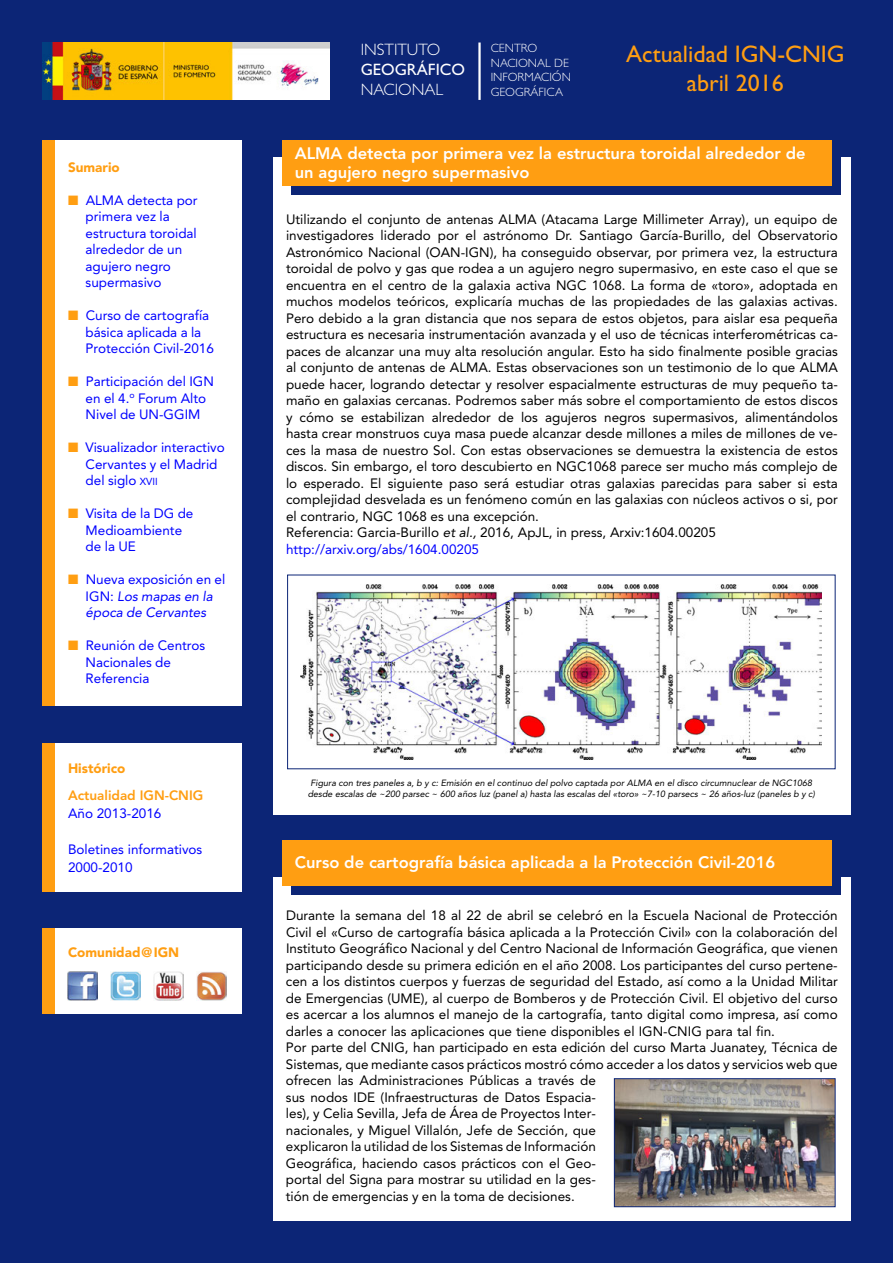
<style>
.page{position:relative;width:893px;height:1263px;background:#0c2576}
.page>*{position:absolute;margin:0;border:0;box-sizing:border-box;transform-origin:0 0}
.t1{font:24px/28.8px "Gill Sans";color:#ff9e12;text-align:center}
.t2{font:800 16.5px/19.5px "Avenir";color:#fff}
.t3{font:300 16.5px/19.8px "Gill Sans";color:#fff}
.t4{font:13.5px/16.5px "Avenir";color:#000}
.t5{font:13.5px/16.5px "Avenir";color:#00f}
.t6{font:italic 13.5px/16.5px "Avenir";color:#00f;text-align:center}
.t7{font:800 13.5px/27px "Avenir";color:#ff9e12}
.t8{font:900 13.5px "Avenir";color:#ff9e12}
.t9{font:300 12px/14.4px "Gill Sans";color:#fff}
.t10{font:italic 9px/10.8px "Avenir";color:#000;text-align:center}
.s1{color:#ff9e12}
.s2{font-size:10.2px}
.s3{font-style:normal}
.s4{font-weight:900}
.s5{font-weight:400}
.s6{font-style:italic}
.s7{color:#00f}
</style>
<div class="page">
<img style="left:43px;top:43px;width:286px;height:57px">
<hr style="left:478px;top:43px;width:3px;height:57px;background:#fff">
<div style="left:43px;top:140px;width:199px;height:566px;background:#fff"></div>
<div style="left:43px;top:140px;width:12px;height:566px;background:#ff9e12"></div>
<div style="left:43px;top:743px;width:199px;height:149px;background:#fff"></div>
<div style="left:43px;top:743px;width:12px;height:149px;background:#ff9e12"></div>
<div style="left:43px;top:928px;width:199px;height:85px;background:#fff"></div>
<div style="left:43px;top:928px;width:12px;height:85px;background:#ff9e12"></div>
<img style="left:68px;top:971px;width:29px;height:30px">
<img style="left:111px;top:971px;width:30px;height:30px">
<img style="left:154px;top:971px;width:29px;height:30px">
<img style="left:196px;top:971px;width:30px;height:30px">
<div style="left:273px;top:157px;width:577px;height:658px;background:#fff"></div>
<div style="left:291px;top:149px;width:550px;height:46px;background:#0c2576"></div>
<div style="left:282px;top:140px;width:550px;height:45px;background:#ff9e12"></div>
<img style="left:301px;top:585px;width:521px;height:174px">
<div style="left:273px;top:877px;width:577px;height:343px;background:#fff"></div>
<div style="left:291px;top:849px;width:550px;height:46px;background:#0c2576"></div>
<div style="left:282px;top:840px;width:550px;height:45px;background:#ff9e12"></div>
<img style="left:616px;top:1080px;width:217px;height:125px">
<div style="left:614px;top:1078px;width:221px;height:129px;border:1px solid #0c2576"></div>
<p class="t8" style="left:68px;top:162px;width:53px">Sumario</p>
<p class="t5" style="left:86px;top:193px;width:114px;text-indent:-18px"><span class="s1">■</span> ALMA detecta por primera vez la estructura toroidal alrededor de un agujero negro supermasivo</p>
<p class="t5" style="left:86px;top:309px;width:130px;text-indent:-18px"><span class="s1">■</span> Curso de cartografía básica aplicada a la<br>Protección Civil-2016</p>
<p class="t5" style="left:86px;top:375px;width:130px;text-indent:-18px"><span class="s1">■</span> Participación del IGN en el 4.<sup>o</sup> Forum Alto<br>Nivel de UN-GGIM</p>
<p class="t5" style="left:86px;top:441px;width:141px;text-indent:-18px"><span class="s1">■</span> Visualizador interactivo<br>Cervantes y el Madrid del siglo <span class="s2">XVII</span></p>
<p class="t5" style="left:86px;top:507px;width:109px;text-indent:-18px"><span class="s1">■</span> Visita de la DG de<br>Medioambiente de la UE</p>
<p class="t6" style="left:68px;top:573px;width:159px"><span class="s1">■</span> <span class="s3">Nueva exposición en el<br>IGN:</span> Los mapas en la época de Cervantes</p>
<p class="t5" style="left:86px;top:639px;width:121px;text-indent:-18px"><span class="s1">■</span> Reunión de Centros<br>Nacionales de<br>Referencia</p>
<p class="t7" style="left:68px;top:756px;width:137px"><span class="s4">Histórico<br></span>Actualidad IGN-CNIG</p>
<p class="t5" style="left:68px;top:806px;width:95px">Año 2013-2016</p>
<p class="t5" style="left:68px;top:841px;width:136px;line-height:18px">Boletines informativos<br>2000-2010</p>
<p class="t8" style="left:68px;top:947px;width:113px">Comunidad@IGN</p>
<p class="t3" style="left:361px;top:40px;width:106px">INSTITUTO<br><span class="s5">GEOGRÁFICO<br></span>NACIONAL</p>
<p class="t1" style="left:626px;top:40px;width:220px">Actualidad IGN-CNIG abril 2016</p>
<p class="t9" style="left:491px;top:41px;width:82px">CENTRO<br>NACIONAL DE<br>INFORMACIÓN<br>GEOGRÁFICA</p>
<p class="t2" style="left:295px;top:145px;width:512px">ALMA detecta por primera vez la estructura toroidal alrededor de un agujero negro supermasivo</p>
<p class="t4" style="left:286px;top:212px;width:553px">Utilizando el conjunto de antenas ALMA (Atacama Large Millimeter Array), un equipo de investigadores liderado por el astrónomo Dr. Santiago García-Burillo, del Observatorio Astronómico Nacional (OAN-IGN), ha conseguido observar, por primera vez, la estructura toroidal de polvo y gas que rodea a un agujero negro supermasivo, en este caso el que se encuentra en el centro de la galaxia activa NGC 1068. La forma de «toro», adoptada en muchos modelos teóricos, explicaría muchas de las propiedades de las galaxias activas.<br>Pero debido a la gran distancia que nos separa de estos objetos, para aislar esa pequeña estructura es necesaria instrumentación avanzada y el uso de técnicas interferométricas ca&shy;paces de alcanzar una muy alta resolución angular. Esto ha sido finalmente posible gracias al conjunto de antenas de ALMA. Estas observaciones son un testimonio de lo que ALMA puede hacer, logrando detectar y resolver espacialmente estructuras de muy pequeño ta&shy;maño en galaxias cercanas. Podremos saber más sobre el comportamiento de estos discos y cómo se estabilizan alrededor de los agujeros negros supermasivos, alimentándolos hasta crear monstruos cuya masa puede alcanzar desde millones a miles de millones de ve&shy;ces la masa de nuestro Sol. Con estas observaciones se demuestra la existencia de estos discos. Sin embargo, el toro descubierto en NGC1068 parece ser mucho más complejo de lo esperado. El siguiente paso será estudiar otras galaxias parecidas para saber si esta complejidad desvelada es un fenómeno común en las galaxias con núcleos activos o si, por el contrario, NGC 1068 es una excepción.<br>Referencia: Garcia-Burillo <span class="s6">et al.,</span> 2016, ApJL, in press, Arxiv:1604.00205 <span class="s7">http://arxiv.org/abs/1604.00205</span></p>
<p class="t10" style="left:308px;top:778px;width:509px">Figura con tres paneles a, b y c: Emisión en el continuo del polvo captada por ALMA en el disco circumnuclear de NGC1068 desde escalas de ~200 parsec ~ 600 años luz (panel a) hasta las escalas del «toro» ~7-10 parsecs ~ 26 años-luz (paneles b y c)</p>
<p class="t2" style="left:295px;top:854px;width:482px">Curso de cartografía básica aplicada a la Protección Civil-2016</p>
<p class="t4" style="left:286px;top:909px;width:553px">Durante la semana del 18 al 22 de abril se celebró en la Escuela Nacional de Protección Civil el «Curso de cartografía básica aplicada a la Protección Civil» con la colaboración del Instituto Geográfico Nacional y del Centro Nacional de Información Geográfica, que vienen participando desde su primera edición en el año 2008. Los participantes del curso pertene&shy;cen a los distintos cuerpos y fuerzas de seguridad del Estado, así como a la Unidad Militar de Emergencias (UME), al cuerpo de Bomberos y de Protección Civil. El objetivo del curso es acercar a los alumnos el manejo de la cartografía, tanto digital como impresa, así como darles a conocer las aplicaciones que tiene disponibles el IGN-CNIG para tal fin.<br>Por parte del CNIG, han participado en esta edición del curso Marta Juanatey, Técnica de Sistemas, que mediante casos prácticos mostró cómo acceder a los datos y servicios web que ofrecen las Administraciones Públicas a través de<br>sus nodos IDE (Infraestructuras de Datos Espacia-<br>les), y Celia Sevilla, Jefa de Área de Proyectos Inter-<br>nacionales, y Miguel Villalón, Jefe de Sección, que<br>explicaron la utilidad de los Sistemas de Información<br>Geográfica, haciendo casos prácticos con el Geo-<br>portal del Signa para mostrar su utilidad en la ges-<br>tión de emergencias y en la toma de decisiones.</p>
</div>
